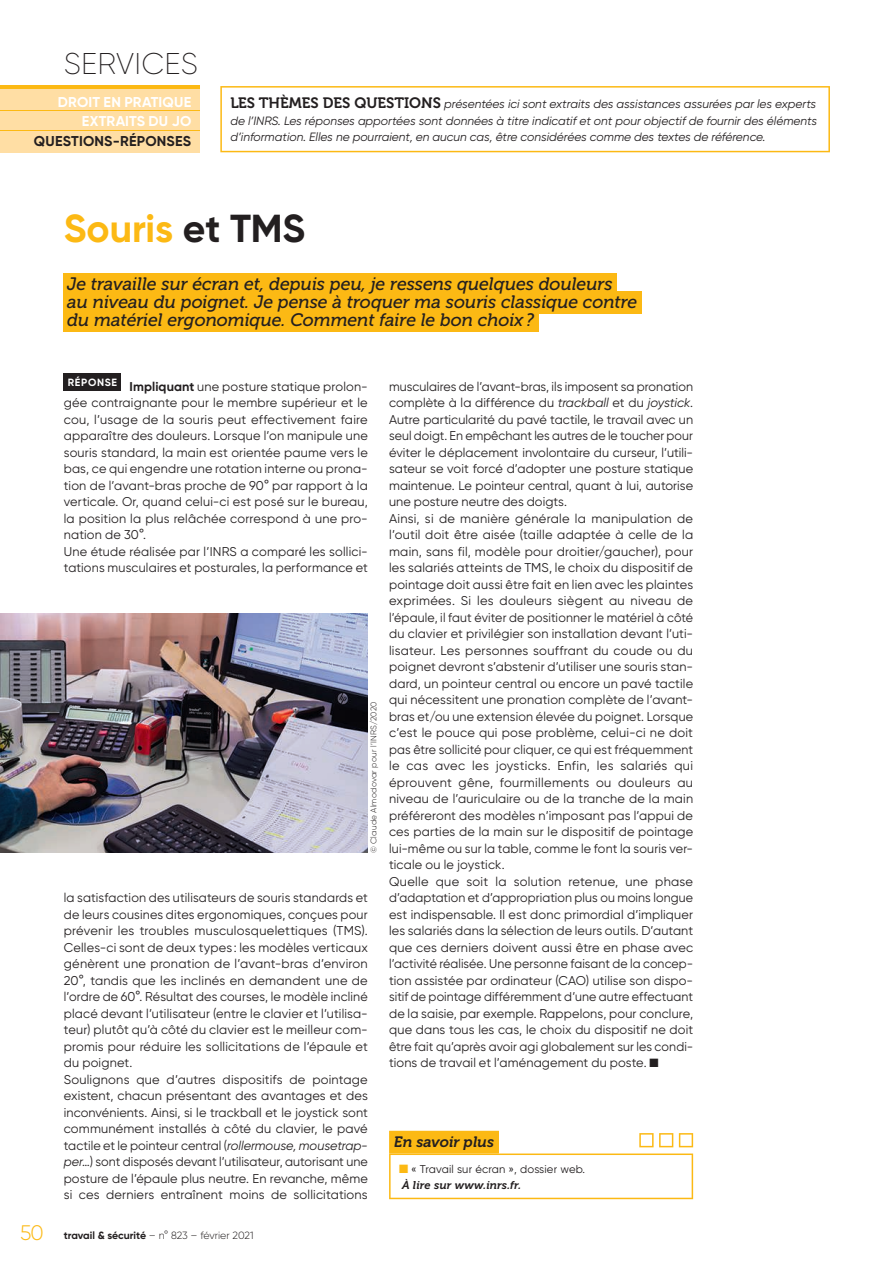
<style>
.page{position:relative;width:893px;height:1263px;background:#fff}
.page>*{position:absolute;margin:0;border:0;box-sizing:border-box;transform-origin:0 0}
.t1{font:700 39px "Gilroy";letter-spacing:-.005em;color:#fcb914}
.t2{font:200 30px "Gilroy";letter-spacing:.01em;color:#231f20}
.t3{font:300 21px "Gilroy";color:#fcb914}
.t4{font:italic 18px/18px "Museo 500";color:#231f20}
.t5{font:italic 15px "Museo 700";color:#231f20}
.t6{font:700 14.25px/19.5px "Gilroy";letter-spacing:.015em;color:#fff;text-align:right}
.t7{font:700 14.25px "Gilroy";letter-spacing:.015em;color:#231f20}
.t8{font:12.75px/16.5px "Gilroy";letter-spacing:.01em;color:#231f20}
.t9{font:italic 12px/16.5px "Gilroy";color:#231f20;text-align:justify}
.t10{font:11.25px "Gilroy";letter-spacing:.015em;color:#231f20}
.t11{font:italic 11.25px "Museo 700";letter-spacing:.015em;color:#231f20}
.t12{font:300 10.5px "Gilroy";letter-spacing:-.01em;color:#231f20}
.t13{font:300 8.25px "Gilroy";letter-spacing:.025em;color:#231f20}
.s1{font-family:"Museo 700";font-style:normal;font-size:15px}
.s2{color:#231f20}
.s3{font-weight:700}
.s4{font-style:italic}
.s5{color:#fcb914}
</style>
<div class="page">
<svg style="left:220px;top:86px;width:610px;height:66px"></svg>
<div style="left:63px;top:273px;width:554px;height:23px;background:#fcb914"></div>
<div style="left:63px;top:291px;width:578px;height:23px;background:#fcb914"></div>
<div style="left:63px;top:309px;width:476px;height:23px;background:#fcb914"></div>
<div style="left:64px;top:374px;width:57px;height:17px;background:#231f20"></div>
<div style="left:0;top:85px;width:200px;height:8px;background:#fcb914"></div>
<div style="left:0;top:89px;width:200px;height:64px;background:#ffdea4"></div>
<hr style="left:0;top:110px;width:200px;height:1px;background:#fcb914">
<hr style="left:0;top:130px;width:200px;height:1px;background:#fcb914">
<svg style="left:389px;top:1131px;width:304px;height:68px"></svg>
<img style="left:0;top:613px;width:368px;height:240px">
<h2 class="t2" style="left:64px;top:50px;width:136px">SERVICES</h2>
<p class="t6" style="left:58px;top:94px;width:135px">DROIT EN PRATIQUE<br>EXTRAITS DU JO</p>
<p class="t7" style="left:34px;top:136px;width:159px">QUESTIONS-RÉPONSES</p>
<p class="t9" style="left:230px;top:96px;width:588px"><span class="s1">LES THÈMES DES QUESTIONS</span> présentées ici sont extraits des assistances assurées par les experts de l’INRS. Les réponses apportées sont données à titre indicatif et ont pour objectif de fournir des éléments d’information. Elles ne pourraient, en aucun cas, être considérées comme des textes de référence.</p>
<h1 class="t1" style="left:64px;top:215px;width:243px">Souris <span class="s2">et TMS</span></h1>
<h3 class="t4" style="left:67px;top:276px;width:571px">Je travaille sur écran et, depuis peu, je ressens quelques douleurs au niveau du poignet. Je pense à troquer ma souris classique contre du matériel ergonomique. Comment faire le bon choix?</h3>
<h3 class="t3" style="left:20px;top:1225px;width:25px">50</h3>
<p class="t8" style="left:64px;top:379px;width:306px;text-indent:4px"><sup>RÉPONSE</sup> <span class="s3">Impliquant</span> une posture statique prolon&shy;gée contraignante pour le membre supérieur et le cou, l’usage de la souris peut effectivement faire apparaître des douleurs. Lorsque l’on manipule une souris standard, la main est orientée paume vers le bas, ce qui engendre une rotation interne ou prona&shy;tion de l’avant-bras proche de 90° par rapport à la verticale. Or, quand celui-ci est posé sur le bureau, la position la plus relâchée correspond à une pro&shy;nation de 30°.<br>Une étude réalisée par l’INRS a comparé les sollici&shy;tations musculaires et posturales, la performance et</p>
<p class="t13" style="left:371px;top:853px;width:153px;rotate:-90deg">© Claude Almodovar pour l’INRS/2020</p>
<p class="t8" style="left:64px;top:891px;width:306px">la satisfaction des utilisateurs de souris standards et de leurs cousines dites ergonomiques, conçues pour prévenir les troubles musculosquelettiques (TMS).<br>Celles-ci sont de deux types: les modèles verticaux génèrent une pronation de l’avant-bras d’environ 20°, tandis que les inclinés en demandent une de l’ordre de 60°. Résultat des courses, le modèle incliné placé devant l’utilisateur (entre le clavier et l’utilisa&shy;teur) plutôt qu’à côté du clavier est le meilleur com&shy;promis pour réduire les sollicitations de l’épaule et du poignet.<br>Soulignons que d’autres dispositifs de pointage existent, chacun présentant des avantages et des inconvénients. Ainsi, si le trackball et le joystick sont communément installés à côté du clavier, le pavé tactile et le pointeur central (<span class="s4">rollermouse, mousetrap&shy;per</span>…) sont disposés devant l’utilisateur, autorisant une posture de l’épaule plus neutre. En revanche, même si ces derniers entraînent moins de sollicitations</p>
<p class="t8" style="left:389px;top:379px;width:306px">musculaires de l’avant-bras, ils imposent sa pronation complète à la différence du <span class="s4">trackball</span> et du <span class="s4">joystick</span>.<br>Autre particularité du pavé tactile, le travail avec un seul doigt. En empêchant les autres de le toucher pour éviter le déplacement involontaire du curseur, l’utili&shy;sateur se voit forcé d’adopter une posture statique maintenue. Le pointeur central, quant à lui, autorise une posture neutre des doigts.<br>Ainsi, si de manière générale la manipulation de l’outil doit être aisée (taille adaptée à celle de la main, sans fil, modèle pour droitier/gaucher), pour les salariés atteints de TMS, le choix du dispositif de pointage doit aussi être fait en lien avec les plaintes exprimées. Si les douleurs siègent au niveau de l’épaule, il faut éviter de positionner le matériel à côté du clavier et privilégier son installation devant l’uti&shy;lisateur. Les personnes souffrant du coude ou du poignet devront s’abstenir d’utiliser une souris stan&shy;dard, un pointeur central ou encore un pavé tactile qui nécessitent une pronation complète de l’avant&shy;bras et/ou une extension élevée du poignet. Lorsque c’est le pouce qui pose problème, celui-ci ne doit pas être sollicité pour cliquer, ce qui est fréquemment le cas avec les joysticks. Enfin, les salariés qui éprouvent gêne, fourmillements ou douleurs au niveau de l’auriculaire ou de la tranche de la main préféreront des modèles n’imposant pas l’appui de ces parties de la main sur le dispositif de pointage lui-même ou sur la table, comme le font la souris ver&shy;ticale ou le joystick.<br>Quelle que soit la solution retenue, une phase d’adaptation et d’appropriation plus ou moins longue est indispensable. Il est donc primordial d’impliquer les salariés dans la sélection de leurs outils. D’autant que ces derniers doivent aussi être en phase avec l’activité réalisée. Une personne faisant de la concep&shy;tion assistée par ordinateur (CAO) utilise son dispo&shy;sitif de pointage différemment d’une autre effectuant de la saisie, par exemple. Rappelons, pour conclure, que dans tous les cas, le choix du dispositif ne doit être fait qu’après avoir agi globalement sur les condi&shy;tions de travail et l’aménagement du poste. ■</p>
<p class="t5" style="left:394px;top:1133px;width:102px">En savoir plus</p>
<p class="t10" style="left:399px;top:1165px;width:188px"><span class="s5">■</span> « Travail sur écran », dossier web.</p>
<p class="t11" style="left:402px;top:1179px;width:121px">À lire sur www.inrs.fr.</p>
<p class="t12" style="left:64px;top:1232px;width:191px"><span class="s3">travail &amp; sécurité</span> – n° 823 – février 2021</p>
</div>
